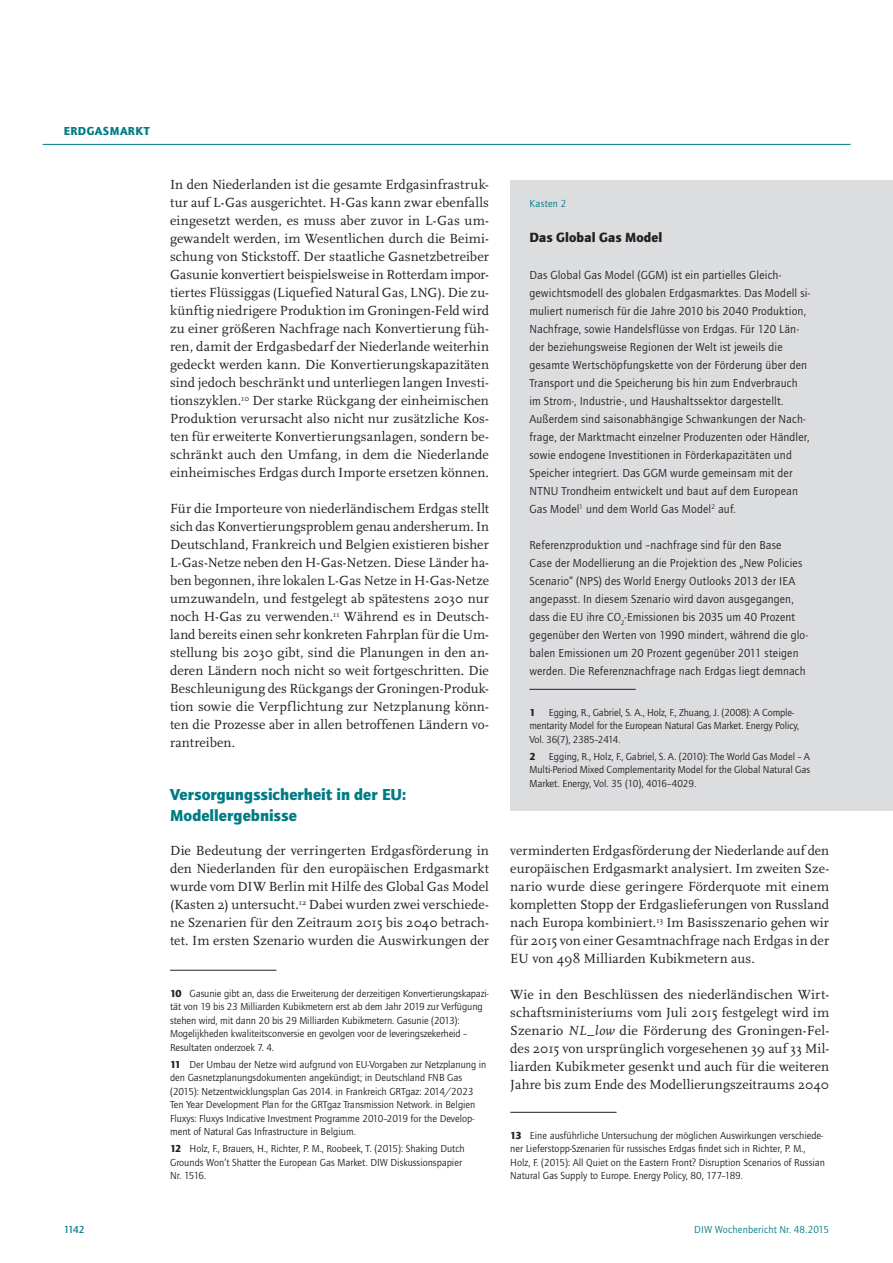
<style>
.page{position:relative;width:893px;height:1263px;background:#fff}
.page>*{position:absolute;margin:0;border:0;box-sizing:border-box;transform-origin:0 0}
.t1{font:900 16.5px/21px "Quay Sans ITC Std";color:#007b85}
.t2{font:13.8px/18px "Scala Pro";letter-spacing:.005em;color:#231f20;text-align:justify}
.t3{font:900 13.8px "Quay Sans ITC Std";letter-spacing:.005em;color:#231f20}
.t4{font:12px/18px "Quay Sans ITC Std";letter-spacing:.015em;color:#231f20}
.t5{font:900 12px "Quay Sans ITC Std";color:#007b85}
.t6{font:10.5px/13.5px "Quay Sans ITC Std";color:#231f20}
.t7{font:10.5px "Quay Sans ITC Std";letter-spacing:.015em;color:#007b85}
.t8{font:500 10.5px "Quay Sans ITC Std";color:#007b85}
.t9{font:900 10.5px "Quay Sans ITC Std";color:#231f20}
.s1{font-weight:900}
.s2{font-style:italic}
</style>
<div class="page">
<hr style="left:43px;top:144px;width:807px;height:1px;background:#007b85">
<hr style="left:510px;top:1112px;width:107px;height:1px;background:#231f20">
<hr style="left:170px;top:970px;width:106px;height:1px;background:#231f20">
<div style="left:510px;top:180px;width:319px;height:630px;background:#dcdddf"></div>
<hr style="left:529px;top:689px;width:107px;height:1px;background:#231f20">
<div style="left:827px;top:180px;width:66px;height:630px;background:#dcdddf"></div>
<p class="t5" style="left:64px;top:123px;width:16px">Erdgasmarkt</p>
<p class="t2" style="left:170px;top:175px;width:320px">In den Niederlanden ist die gesamte Erdgasinfrastruk&shy;tur auf L-Gas ausgerichtet. H-Gas kann zwar ebenfalls eingesetzt werden, es muss aber zuvor in L-Gas um&shy;gewandelt werden, im Wesentlichen durch die Beimi&shy;schung von Stickstoff. Der staatliche Gasnetzbetreiber Gasunie konvertiert beispielsweise in Rotterdam impor&shy;tiertes Flüssiggas (Liquefied Natural Gas, LNG). Die zu&shy;künftig niedrigere Produktion im Groningen-Feld wird zu einer größeren Nachfrage nach Konvertierung füh&shy;ren, damit der Erdgasbedarf der Niederlande weiterhin gedeckt werden kann. Die Konvertierungskapazitäten sind jedoch beschränkt und unterliegen langen Investi&shy;tionszyklen.<sup>10</sup> Der starke Rückgang der einheimischen Produktion verursacht also nicht nur zusätzliche Kos&shy;ten für erweiterte Konvertierungsanlagen, sondern be&shy;schränkt auch den Umfang, in dem die Niederlande einheimisches Erdgas durch Importe ersetzen können.</p>
<p class="t2" style="left:170px;top:499px;width:320px">Für die Importeure von niederländischem Erdgas stellt sich das Konvertierungsproblem genau andersherum. In Deutschland, Frankreich und Belgien existieren bisher L-Gas-Netze neben den H-Gas-Netzen. Diese Länder ha&shy;ben begonnen, ihre lokalen L-Gas Netze in H-Gas-Netze umzuwandeln, und festgelegt ab spätestens 2030 nur noch H-Gas zu verwenden.<sup>11</sup> Während es in Deutsch&shy;land bereits einen sehr konkreten Fahrplan für die Um&shy;stellung bis 2030 gibt, sind die Planungen in den an&shy;deren Ländern noch nicht so weit fortgeschritten. Die Beschleunigung des Rückgangs der Groningen-Produk&shy;tion sowie die Verpflichtung zur Netzplanung könn&shy;ten die Prozesse aber in allen betroffenen Ländern vo&shy;rantreiben.</p>
<p class="t1" style="left:170px;top:783px;width:238px">Versorgungssicherheit in der EU:<br>Modellergebnisse</p>
<p class="t2" style="left:170px;top:841px;width:320px">Die Bedeutung der verringerten Erdgasförderung in den Niederlanden für den europäischen Erdgasmarkt wurde vom DIW Berlin mit Hilfe des Global Gas Model (Kasten 2) untersucht.<sup>12</sup> Dabei wurden zwei verschiede&shy;ne Szenarien für den Zeitraum 2015 bis 2040 betrach&shy;tet. Im ersten Szenario wurden die Auswirkungen der</p>
<p class="t6" style="left:170px;top:986px;width:320px"><span class="s1">10</span> Gasunie gibt an, dass die Erweiterung der derzeitigen Konvertierungskapazi&shy;tät von 19 bis 23 Milliarden Kubikmetern erst ab dem Jahr 2019 zur Verfügung stehen wird, mit dann 20 bis 29 Milliarden Kubikmetern. Gasunie (2013):<br>Mogelijkheden kwaliteitsconversie en gevolgen voor de leveringszekerheid – Resultaten onderzoek 7. 4.</p>
<p class="t6" style="left:170px;top:1057px;width:318px"><span class="s1">11</span> Der Umbau der Netze wird aufgrund von EU-Vorgaben zur Netzplanung in den Gasnetzplanungsdokumenten angekündigt; in Deutschland FNB Gas (2015): Netzentwicklungsplan Gas 2014. in Frankreich GRTgaz: 2014/2023<br>Ten Year Development Plan for the GRTgaz Transmission Network. in Belgien Fluxys: Fluxys Indicative Investment Programme 2010–2019 for the Develop&shy;ment of Natural Gas Infrastructure in Belgium.</p>
<p class="t6" style="left:170px;top:1142px;width:296px"><span class="s1">12</span> Holz, F., Brauers, H., Richter, P. M., Roobeek, T. (2015): Shaking Dutch<br>Grounds Won’t Shatter the European Gas Market. DIW Diskussionspapier<br>Nr. 1516.</p>
<p class="t7" style="left:529px;top:197px;width:38px">Kasten 2</p>
<p class="t3" style="left:529px;top:229px;width:135px">Das Global Gas Model</p>
<p class="t4" style="left:529px;top:266px;width:282px">Das Global Gas Model (GGM) ist ein partielles Gleich&shy;gewichtsmodell des globalen Erdgasmarktes. Das Modell si&shy;muliert numerisch für die Jahre 2010 bis 2040 Produktion, Nachfrage, sowie Handelsflüsse von Erdgas. Für 120 Län&shy;der beziehungsweise Regionen der Welt ist jeweils die gesamte Wertschöpfungskette von der Förderung über den Transport und die Speicherung bis hin zum Endverbrauch im Strom-, Industrie-, und Haushaltssektor dargestellt.<br>Außerdem sind saisonabhängige Schwankungen der Nach&shy;frage, der Marktmacht einzelner Produzenten oder Händler, sowie endogene Investitionen in Förderkapazitäten und Speicher integriert. Das GGM wurde gemeinsam mit der NTNU Trondheim entwickelt und baut auf dem European Gas Model<sup>1</sup> und dem World Gas Model<sup>2</sup> auf.</p>
<p class="t4" style="left:529px;top:536px;width:280px">Referenzproduktion und –nachfrage sind für den Base<br>Case der Modellierung an die Projektion des „New Policies Scenario“ (NPS) des World Energy Outlooks 2013 der IEA angepasst. In diesem Szenario wird davon ausgegangen, dass die EU ihre CO<sub>2</sub>-Emissionen bis 2035 um 40 Prozent gegenüber den Werten von 1990 mindert, während die glo&shy;balen Emissionen um 20 Prozent gegenüber 2011 steigen werden. Die Referenznachfrage nach Erdgas liegt demnach</p>
<p class="t9" style="left:529px;top:706px;width:8px">1</p>
<p class="t6" style="left:529px;top:705px;width:271px;text-indent:19px">Egging, R., Gabriel, S. A., Holz, F., Zhuang, J. (2008): A Comple&shy;mentarity Model for the European Natural Gas Market. Energy Policy,<br>Vol. 36(7), 2385–2414.</p>
<p class="t9" style="left:529px;top:750px;width:8px">2</p>
<p class="t6" style="left:529px;top:749px;width:282px;text-align:justify;text-indent:19px">Egging, R., Holz, F., Gabriel, S. A. (2010): The World Gas Model – A Multi-Period Mixed Complementarity Model for the Global Natural Gas Market. Energy, Vol. 35 (10), 4016–4029.</p>
<p class="t2" style="left:510px;top:841px;width:320px">verminderten Erdgasförderung der Niederlande auf den europäischen Erdgasmarkt analysiert. Im zweiten Sze&shy;nario wurde diese geringere Förderquote mit einem kompletten Stopp der Erdgaslieferungen von Russland nach Europa kombiniert.<sup>13</sup> Im Basisszenario gehen wir für 2015 von einer Gesamtnachfrage nach Erdgas in der EU von 498 Milliarden Kubikmetern aus.</p>
<p class="t2" style="left:510px;top:985px;width:320px">Wie in den Beschlüssen des niederländischen Wirt&shy;schaftsministeriums vom Juli 2015 festgelegt wird im Szenario <span class="s2">NL_low</span> die Förderung des Groningen-Fel&shy;des 2015 von ursprünglich vorgesehenen 39 auf 33 Mil&shy;liarden Kubikmeter gesenkt und auch für die weiteren Jahre bis zum Ende des Modellierungszeitraums 2040</p>
<p class="t6" style="left:510px;top:1128px;width:316px"><span class="s1">13</span> Eine ausführliche Untersuchung der möglichen Auswirkungen verschiede&shy;ner Lieferstopp-Szenarien für russisches Erdgas findet sich in Richter, P. M., Holz, F. (2015): All Quiet on the Eastern Front? Disruption Scenarios of Russian Natural Gas Supply to Europe. Energy Policy, 80, 177–189.</p>
<p class="t8" style="left:64px;top:1223px;width:22px">1142</p>
<p class="t7" style="left:694px;top:1223px;width:136px">DIW Wochenbericht Nr. 48.2015</p>
</div>
